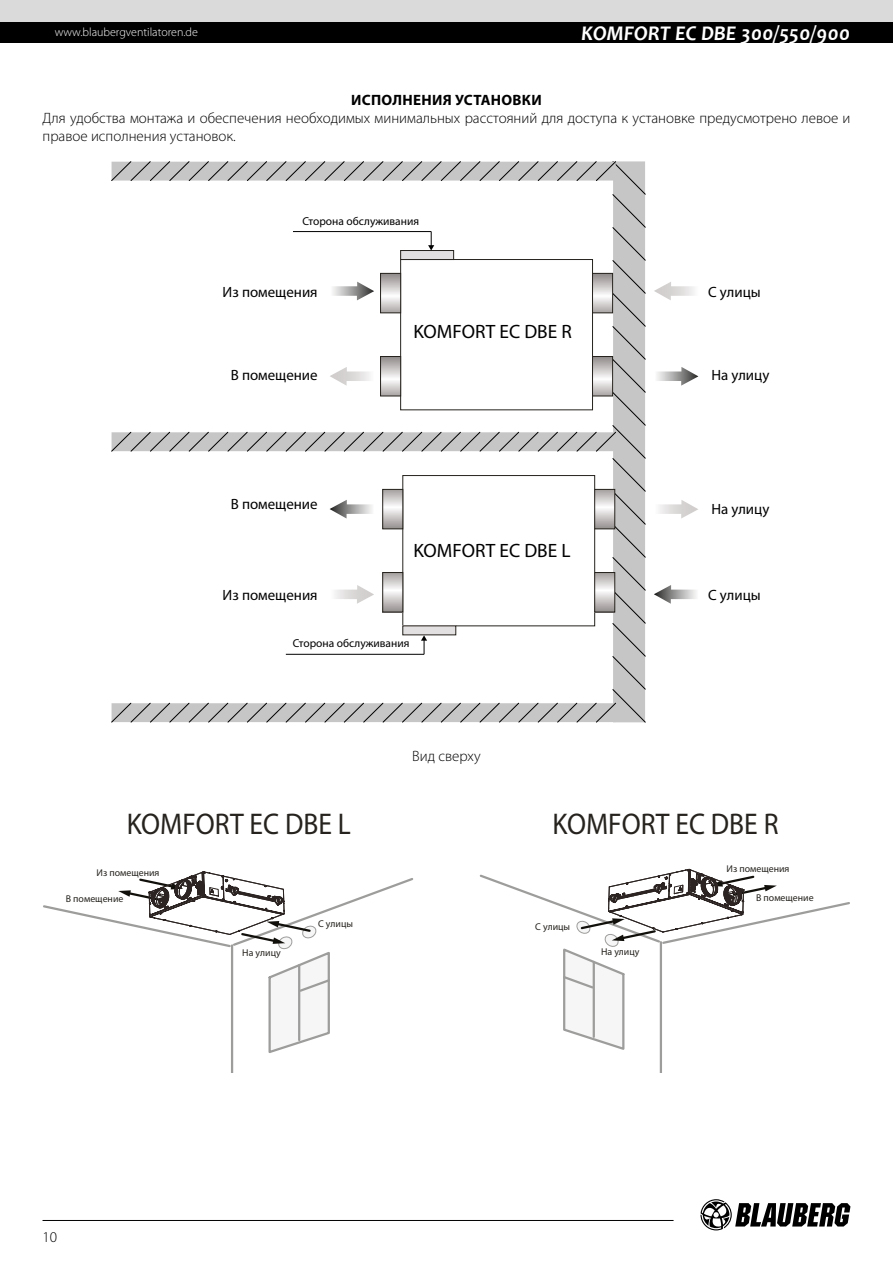
<style>
.page{position:relative;width:893px;height:1263px;background:#fff}
.page>*{position:absolute;margin:0;border:0;box-sizing:border-box;transform-origin:0 0}
.t1{font:30px "Myriad Pro";color:#26231e;scale:.92 1}
.t2{font:italic 700 21px "Candara";color:#fff}
.t3{font:19.35px "Myriad Pro";color:#000}
.t4{font:300 15px/18px "Myriad Pro";color:#000}
.t5{font:700 15px "Myriad Pro";letter-spacing:.02em;color:#000}
.t6{font:14.85px "Myriad Pro";color:#000}
.t7{font:300 12px "Myriad Pro";color:#fff}
.t8{font:11.55px "Myriad Pro";color:#000}
.t9{font:9.9px "Myriad Pro";color:#26231e}
</style>
<div class="page">
<div style="left:0;top:21px;width:893px;height:22px;background:#000"></div>
<svg style="left:700px;top:1199px;width:150px;height:31px"></svg>
<hr style="left:43px;top:1220px;width:631px;height:1px;background:#000">
<div style="left:0;top:0;width:893px;height:21px;background:#dadada"></div>
<svg style="left:654px;top:282px;width:40px;height:18px"></svg>
<svg style="left:657px;top:367px;width:41px;height:19px"></svg>
<svg style="left:659px;top:500px;width:39px;height:18px"></svg>
<svg style="left:654px;top:585px;width:42px;height:19px"></svg>
<svg style="left:111px;top:161px;width:535px;height:562px"></svg>
<hr style="left:286px;top:654px;width:138px;height:1px;background:#000">
<hr style="left:660px;top:942px;width:2px;height:131px;background:#9d9d9c">
<hr style="left:231px;top:945px;width:2px;height:128px;background:#9d9d9c">
<svg style="left:479px;top:869px;width:371px;height:183px"></svg>
<svg style="left:43px;top:871px;width:370px;height:184px"></svg>
<p class="t7" style="left:55px;top:26px;width:145px">www.blaubergventilatoren.de</p>
<h2 class="t2" style="left:581px;top:20px;width:271px">KOMFORT EC DBE 300/550/900</h2>
<p class="t5" style="left:351px;top:90px;width:192px">ИСПОЛНЕНИЯ УСТАНОВКИ</p>
<p class="t4" style="left:43px;top:109px;width:809px">Для удобства монтажа и обеспечения необходимых минимальных расстояний для доступа к установке предусмотрено левое и правое исполнения установок.</p>
<p class="t8" style="left:302px;top:214px;width:118px">Сторона обслуживания</p>
<p class="t6" style="left:223px;top:283px;width:97px">Из помещения</p>
<p class="t6" style="left:231px;top:366px;width:88px">В помещение</p>
<p class="t6" style="left:231px;top:495px;width:88px">В помещение</p>
<p class="t6" style="left:223px;top:585px;width:97px">Из помещения</p>
<p class="t3" style="left:413px;top:319px;width:160px">KOMFORT EC DBE R</p>
<p class="t3" style="left:413px;top:539px;width:159px">KOMFORT EC DBE L</p>
<p class="t8" style="left:293px;top:636px;width:118px">Сторона обслуживания</p>
<p class="t4" style="left:412px;top:747px;width:70px">Вид cверху</p>
<p class="t6" style="left:708px;top:283px;width:54px">С улицы</p>
<p class="t6" style="left:711px;top:366px;width:60px">На улицу</p>
<p class="t6" style="left:711px;top:500px;width:60px">На улицу</p>
<p class="t6" style="left:708px;top:585px;width:54px">С улицы</p>
<h1 class="t1" style="left:127px;top:805px;width:245px">KOMFORT EC DBE L</h1>
<h1 class="t1" style="left:553px;top:805px;width:247px">KOMFORT EC DBE R</h1>
<p class="t9" style="left:96px;top:867px;width:65px">Из помещения</p>
<p class="t9" style="left:726px;top:863px;width:65px">Из помещения</p>
<p class="t9" style="left:66px;top:893px;width:59px">В помещение</p>
<p class="t9" style="left:756px;top:892px;width:59px">В помещение</p>
<p class="t9" style="left:318px;top:918px;width:36px">С улицы</p>
<p class="t9" style="left:535px;top:920px;width:36px">С улицы</p>
<p class="t9" style="left:242px;top:946px;width:40px">На улицу</p>
<p class="t9" style="left:601px;top:946px;width:40px">На улицу</p>
<p class="t4" style="left:43px;top:1228px;width:16px">10</p>
</div>
